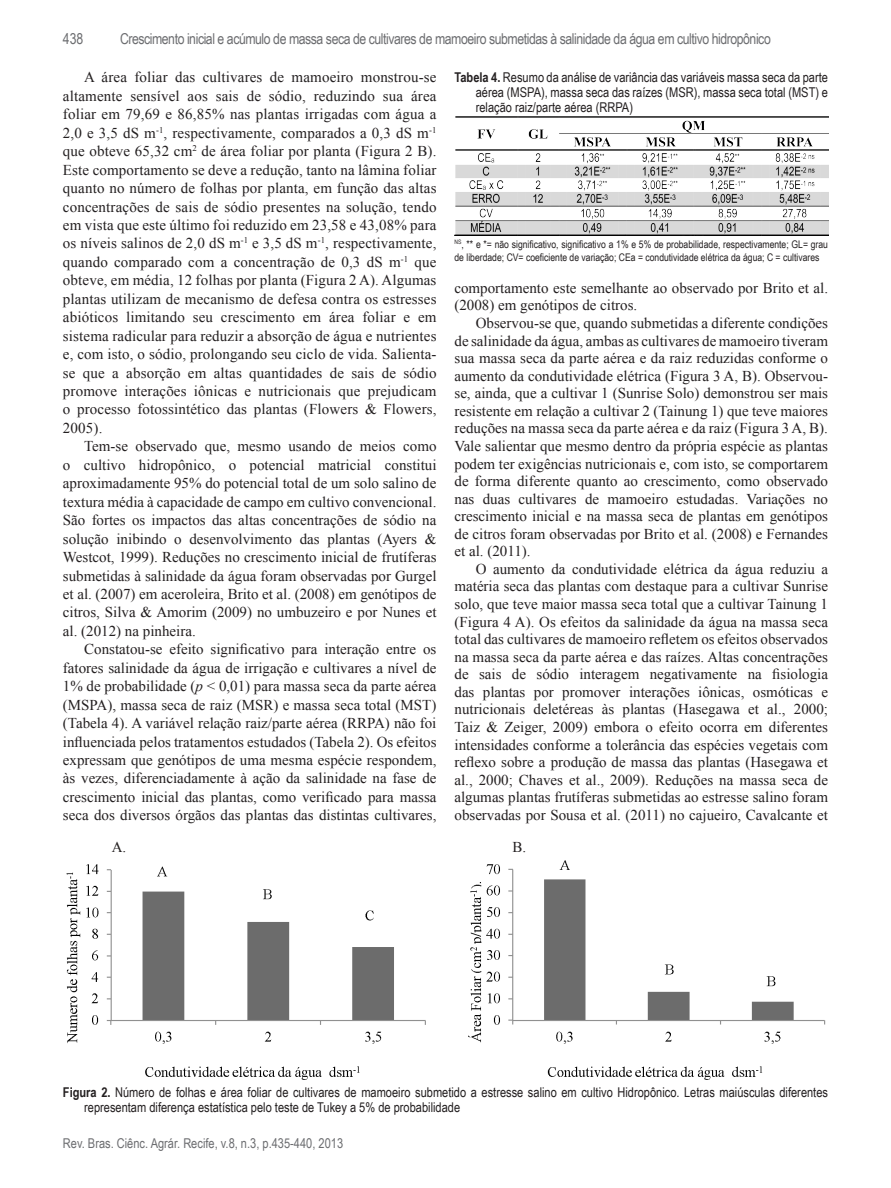
<style>
.page{position:relative;width:891px;height:1188px;background:#fff}
.page>*{position:absolute;margin:0;border:0;box-sizing:border-box;transform-origin:0 0}
.t1{font:15px/18.5px "Times New Roman";color:#231f20;text-align:justify}
.t2{font:15px "Arial Narrow";letter-spacing:-.03em;color:#6c6d70}
.t3{font:13.5px/15px "Arial Narrow";color:#231f20}
.t4{font:13.5px "Arial Narrow";color:#6c6d70}
.t5{font:10.5px/13.5px "Arial Narrow";color:#231f20}
.s1{font-style:italic}
.s2{font-weight:700}
</style>
<div class="page">
<img style="left:66px;top:860px;width:760px;height:220px">
<img style="left:454px;top:116px;width:374px;height:120px">
<p class="t2" style="left:120px;top:28px;width:652px">Crescimento inicial e acúmulo de massa seca de cultivares de mamoeiro submetidas à salinidade da água em cultivo hidropônico</p>
<p class="t2" style="left:63px;top:28px;width:22px">438</p>
<p class="t1" style="left:63px;top:68px;width:375px;text-indent:21px">A área foliar das cultivares de mamoeiro monstrou-se altamente sensível aos sais de sódio, reduzindo sua área foliar em 79,69 e 86,85% nas plantas irrigadas com água a 2,0 e 3,5 dS m<sup>-1</sup>, respectivamente, comparados a 0,3 dS m<sup>-1 </sup>que obteve 65,32 cm<sup>2</sup> de área foliar por planta (Figura 2 B).<br>Este comportamento se deve a redução, tanto na lâmina foliar quanto no número de folhas por planta, em função das altas concentrações de sais de sódio presentes na solução, tendo em vista que este último foi reduzido em 23,58 e 43,08% para os níveis salinos de 2,0 dS m<sup>-1</sup> e 3,5 dS m<sup>-1</sup>, respectivamente, quando comparado com a concentração de 0,3 dS m<sup>-1</sup> que obteve, em média, 12 folhas por planta (Figura 2 A). Algumas plantas utilizam de mecanismo de defesa contra os estresses abióticos limitando seu crescimento em área foliar e em sistema radicular para reduzir a absorção de água e nutrientes e, com isto, o sódio, prolongando seu ciclo de vida. Salienta&shy;se que a absorção em altas quantidades de sais de sódio promove interações iônicas e nutricionais que prejudicam o processo fotossintético das plantas (Flowers &amp; Flowers, 2005).</p>
<p class="t1" style="left:63px;top:437px;width:375px;text-indent:21px">Tem-se observado que, mesmo usando de meios como o cultivo hidropônico, o potencial matricial constitui aproximadamente 95% do potencial total de um solo salino de textura média à capacidade de campo em cultivo convencional.<br>São fortes os impactos das altas concentrações de sódio na solução inibindo o desenvolvimento das plantas (Ayers &amp; Westcot, 1999). Reduções no crescimento inicial de frutíferas submetidas à salinidade da água foram observadas por Gurgel et al. (2007) em aceroleira, Brito et al. (2008) em genótipos de citros, Silva &amp; Amorim (2009) no umbuzeiro e por Nunes et al. (2012) na pinheira.</p>
<p class="t1" style="left:63px;top:640px;width:375px;text-indent:21px">Constatou-se efeito significativo para interação entre os fatores salinidade da água de irrigação e cultivares a nível de 1% de probabilidade (<span class="s1">p</span> &lt; 0,01) para massa seca da parte aérea (MSPA), massa seca de raiz (MSR) e massa seca total (MST) (Tabela 4). A variável relação raiz/parte aérea (RRPA) não foi influenciada pelos tratamentos estudados (Tabela 2). Os efeitos expressam que genótipos de uma mesma espécie respondem, às vezes, diferenciadamente à ação da salinidade na fase de crescimento inicial das plantas, como verificado para massa seca dos diversos órgãos das plantas das distintas cultivares,</p>
<p class="t3" style="left:476px;top:69px;width:354px;text-align:justify;text-indent:-21px"><span class="s2">Tabela 4.</span> Resumo da análise de variância das variáveis massa seca da parte aérea (MSPA), massa seca das raízes (MSR), massa seca total (MST) e relação raiz/parte aérea (RRPA)</p>
<p class="t5" style="left:454px;top:237px;width:375px"><sup>NS</sup>, ** e *= não significativo, significativo a 1% e 5% de probabilidade, respectivamente; GL= grau de liberdade; CV= coeficiente de variação; CEa = condutividade elétrica da água; C = cultivares</p>
<p class="t1" style="left:454px;top:279px;width:375px;line-height:17.5px">comportamento este semelhante ao observado por Brito et al. (2008) em genótipos de citros.</p>
<p class="t1" style="left:454px;top:314px;width:375px;line-height:17.5px;text-indent:21px">Observou-se que, quando submetidas a diferente condições de salinidade da água, ambas as cultivares de mamoeiro tiveram sua massa seca da parte aérea e da raiz reduzidas conforme o aumento da condutividade elétrica (Figura 3 A, B). Observou&shy;se, ainda, que a cultivar 1 (Sunrise Solo) demonstrou ser mais resistente em relação a cultivar 2 (Tainung 1) que teve maiores reduções na massa seca da parte aérea e da raiz (Figura 3 A, B).<br>Vale salientar que mesmo dentro da própria espécie as plantas podem ter exigências nutricionais e, com isto, se comportarem de forma diferente quanto ao crescimento, como observado nas duas cultivares de mamoeiro estudadas. Variações no crescimento inicial e na massa seca de plantas em genótipos de citros foram observadas por Brito et al. (2008) e Fernandes et al. (2011).</p>
<p class="t1" style="left:454px;top:560px;width:375px;line-height:17.5px;text-indent:21px">O aumento da condutividade elétrica da água reduziu a matéria seca das plantas com destaque para a cultivar Sunrise solo, que teve maior massa seca total que a cultivar Tainung 1 (Figura 4 A). Os efeitos da salinidade da água na massa seca total das cultivares de mamoeiro refletem os efeitos observados na massa seca da parte aérea e das raízes. Altas concentrações de sais de sódio interagem negativamente na fisiologia das plantas por promover interações iônicas, osmóticas e nutricionais deletéreas às plantas (Hasegawa et al., 2000; Taiz &amp; Zeiger, 2009) embora o efeito ocorra em diferentes intensidades conforme a tolerância das espécies vegetais com reflexo sobre a produção de massa das plantas (Hasegawa et al., 2000; Chaves et al., 2009). Reduções na massa seca de algumas plantas frutíferas submetidas ao estresse salino foram observadas por Sousa et al. (2011) no cajueiro, Cavalcante et</p>
<p class="t1" style="left:112px;top:838px;width:16px">A.</p>
<p class="t1" style="left:513px;top:838px;width:15px">B.</p>
<p class="t3" style="left:84px;top:1085px;width:745px;text-indent:-21px"><span class="s2">Figura 2.</span> Número de folhas e área foliar de cultivares de mamoeiro submetido a estresse salino em cultivo Hidropônico. Letras maiúsculas diferentes representam diferença estatística pelo teste de Tukey a 5% de probabilidade</p>
<p class="t4" style="left:63px;top:1134px;width:282px">Rev. Bras. Ciênc. Agrár. Recife, v.8, n.3, p.435-440, 2013</p>
</div>
